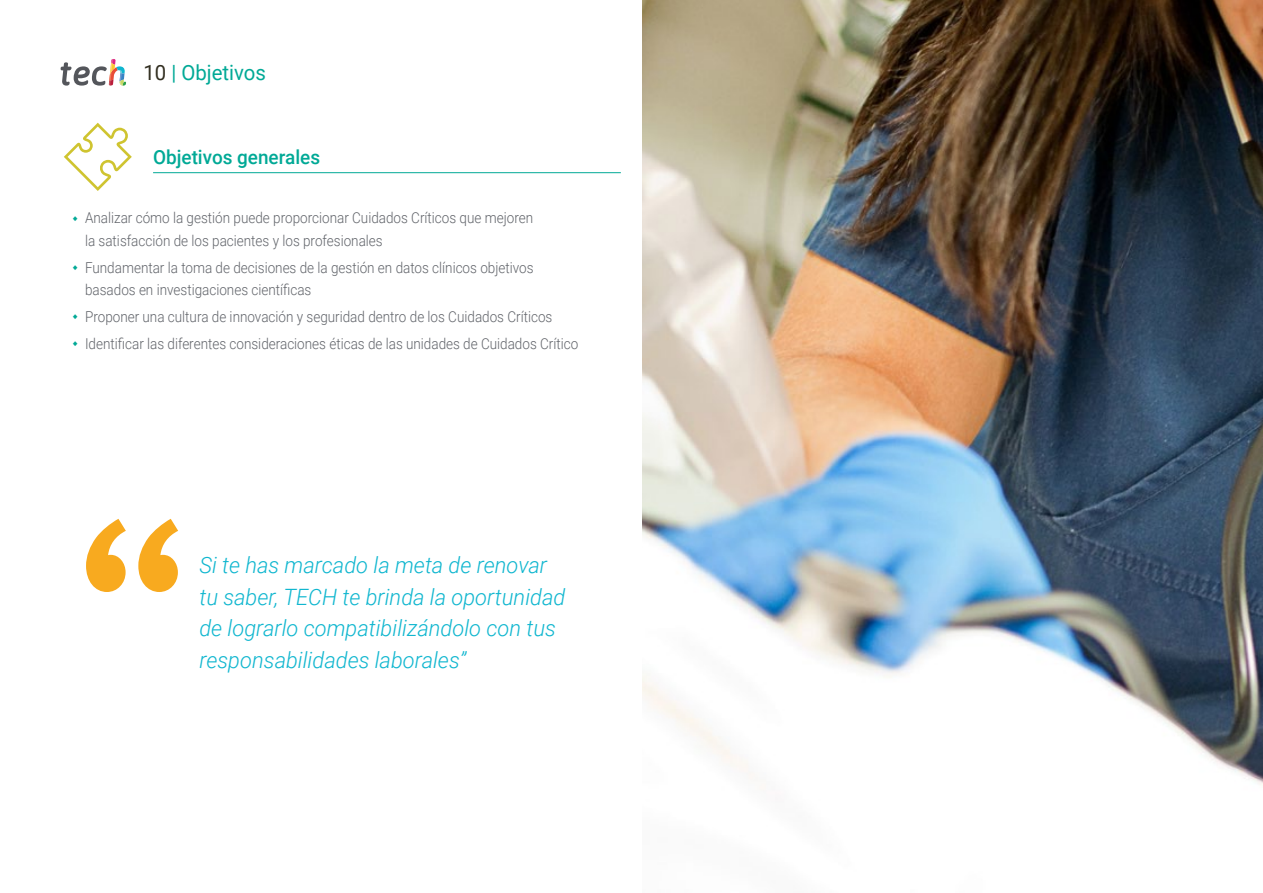
<style>
.page{position:relative;width:1263px;height:893px;background:#fff}
.page>*{position:absolute;margin:0;border:0;box-sizing:border-box;transform-origin:0 0}
.t1{font:italic 300 22.5px/31.5px "Roboto";color:#0fb6cf}
.t2{font:21px "Roboto";color:#00a996}
.t3{font:500 19.5px "Roboto";color:#00a996}
.t4{font:300 15px/22.5px "Roboto";color:#61646a;scale:.9 1}
.s1{color:#312e20}
</style>
<div class="page">
<hr style="left:153px;top:172px;width:468px;height:1px;background:#00a996">
<svg style="left:64px;top:123px;width:68px;height:68px"></svg>
<img style="left:642px;top:0;width:621px;height:785px">
<svg style="left:86px;top:519px;width:92px;height:73px"></svg>
<svg style="left:61px;top:59px;width:65px;height:27px"></svg>
<h2 class="t2" style="left:144px;top:57px;width:124px"><span class="s1">10</span> | Objetivos</h2>
<h3 class="t3" style="left:153px;top:144px;width:169px">Objetivos generales</h3>
<p class="t4" style="left:85px;top:206px;width:499px">Analizar cómo la gestión puede proporcionar Cuidados Críticos que mejoren la satisfacción de los pacientes y los profesionales</p>
<p class="t4" style="left:85px;top:255px;width:500px">Fundamentar la toma de decisiones de la gestión en datos clínicos objetivos basados en investigaciones científicas</p>
<p class="t4" style="left:85px;top:303px;width:550px;line-height:26.7px">Proponer una cultura de innovación y seguridad dentro de los Cuidados Críticos<br>Identificar las diferentes consideraciones éticas de las unidades de Cuidados Crítico</p>
<h1 class="t1" style="left:199px;top:549px;width:367px">Si te has marcado la meta de renovar tu saber, TECH te brinda la oportunidad de lograrlo compatibilizándolo con tus responsabilidades laborales”</h1>
</div>
